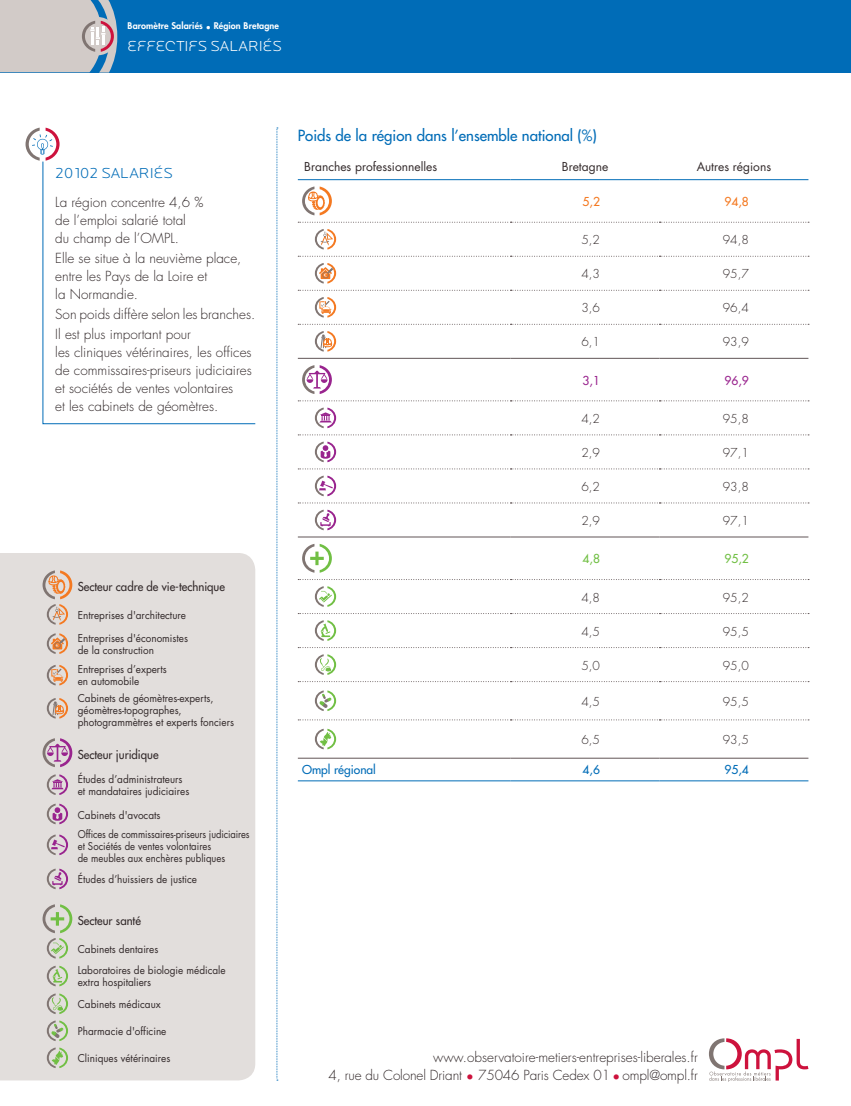
<style>
.page{position:relative;width:851px;height:1106px;background:#fff}
.page>*{position:absolute;margin:0;border:0;box-sizing:border-box;transform-origin:0 0}
.BAROMETRE_ss-titre{font:500 15px "Futura Std";color:#006cb7}
.t1{font:300 15px "Locator Display";color:#fff}
.HORS_TEXTE_titre{font:300 15px "Locator Display";color:#006cb7}
.HORS_TEXTE_texte{font:300 13.5px/18px "Futura Std";color:#32292a}
.texte_tableau{font:300 12px "Futura Std";color:#32292a}
.TABLEAU_Entete{font:500 12px "Futura Std";color:#32292a;scale:.95 1}
.texte_tableau_entete{font:12px "Futura Std";color:#32292a}
.texte_tableau_pied_t{font:500 12px "Futura Std";color:#006cb7}
.texte_tableau-2{font:500 12px "Futura Std";color:#f47921}
.TAB_juri_ligne{font:500 12px "Futura Std";color:#99248e}
.TAB_sante{font:500 12px "Futura Std";color:#71bf44}
.TABLEAU_Entete-2{font:10.5px/12px "Futura Std";color:#32292a;scale:.95 1}
.TABLEAU_Entete-3{font:10.5px/12px "Futura Std";color:#32292a;scale:.89 1}
.t2{font:800 9px "Futura Std";letter-spacing:.01em;color:#fff}
.s1{color:#cd123d}
</style>
<div class="page">
<div style="left:0;top:0;width:850px;height:72px;background:#006cb7"></div>
<svg style="left:0;top:0;width:117px;height:73px;background:#c4c2c4"></svg>
<svg style="left:276px;top:128px;width:2px;height:952px;background:#c4dced"></svg>
<svg style="left:709px;top:1038px;width:99px;height:43px"></svg>
<div style="left:0;top:553px;width:255px;height:527px;background:#e2dedc"></div>
<svg style="left:43px;top:570px;width:29px;height:54px;background:#dbbeab"></svg>
<svg style="left:47px;top:633px;width:21px;height:21px"></svg>
<svg style="left:47px;top:665px;width:21px;height:20px"></svg>
<svg style="left:47px;top:698px;width:21px;height:20px"></svg>
<svg style="left:43px;top:738px;width:29px;height:29px"></svg>
<svg style="left:47px;top:774px;width:21px;height:21px"></svg>
<svg style="left:47px;top:803px;width:21px;height:21px"></svg>
<svg style="left:47px;top:834px;width:21px;height:21px"></svg>
<svg style="left:47px;top:868px;width:21px;height:21px"></svg>
<svg style="left:43px;top:904px;width:29px;height:54px;background:#c5ceb7"></svg>
<svg style="left:47px;top:965px;width:21px;height:21px"></svg>
<svg style="left:47px;top:993px;width:21px;height:21px"></svg>
<svg style="left:47px;top:1020px;width:21px;height:21px"></svg>
<svg style="left:47px;top:1047px;width:21px;height:21px"></svg>
<svg style="left:26px;top:128px;width:34px;height:33px"></svg>
<svg style="left:42px;top:161px;width:214px;height:263px"></svg>
<svg style="left:298px;top:180px;width:363px;height:486px"></svg>
<svg style="left:510px;top:180px;width:298px;height:399px"></svg>
<svg style="left:298px;top:647px;width:510px;height:1px"></svg>
<svg style="left:298px;top:681px;width:510px;height:1px"></svg>
<hr style="left:298px;top:358px;width:212px;height:1px;background:#615556">
<hr style="left:510px;top:358px;width:149px;height:1px;background:#615556">
<hr style="left:659px;top:358px;width:149px;height:1px;background:#615556">
<svg style="left:298px;top:222px;width:510px;height:1px"></svg>
<svg style="left:298px;top:256px;width:510px;height:1px"></svg>
<svg style="left:298px;top:290px;width:510px;height:1px"></svg>
<svg style="left:298px;top:324px;width:510px;height:1px"></svg>
<hr style="left:298px;top:536px;width:212px;height:1px;background:#615556">
<hr style="left:510px;top:536px;width:149px;height:1px;background:#615556">
<hr style="left:659px;top:536px;width:149px;height:1px;background:#615556">
<hr style="left:298px;top:757px;width:212px;height:1px;background:#615556">
<hr style="left:510px;top:757px;width:149px;height:1px;background:#615556">
<hr style="left:659px;top:757px;width:149px;height:1px;background:#615556">
<hr style="left:298px;top:179px;width:212px;height:1px;background:#006cb7">
<hr style="left:510px;top:179px;width:149px;height:1px;background:#006cb7">
<hr style="left:659px;top:179px;width:149px;height:1px;background:#006cb7">
<svg style="left:298px;top:400px;width:510px;height:1px"></svg>
<svg style="left:298px;top:434px;width:510px;height:1px"></svg>
<svg style="left:298px;top:468px;width:510px;height:1px"></svg>
<svg style="left:298px;top:502px;width:510px;height:1px"></svg>
<svg style="left:298px;top:579px;width:510px;height:1px"></svg>
<svg style="left:298px;top:613px;width:510px;height:1px"></svg>
<svg style="left:298px;top:719px;width:510px;height:1px"></svg>
<hr style="left:298px;top:780px;width:212px;height:1px;background:#006cb7">
<hr style="left:510px;top:780px;width:149px;height:1px;background:#006cb7">
<hr style="left:659px;top:780px;width:149px;height:1px;background:#006cb7">
<svg style="left:302px;top:186px;width:30px;height:29px"></svg>
<svg style="left:315px;top:229px;width:21px;height:20px"></svg>
<svg style="left:315px;top:263px;width:21px;height:20px"></svg>
<svg style="left:315px;top:297px;width:21px;height:20px"></svg>
<svg style="left:315px;top:331px;width:21px;height:20px"></svg>
<svg style="left:302px;top:365px;width:30px;height:29px"></svg>
<svg style="left:315px;top:407px;width:21px;height:21px"></svg>
<svg style="left:315px;top:441px;width:21px;height:21px"></svg>
<svg style="left:315px;top:475px;width:21px;height:21px"></svg>
<svg style="left:315px;top:509px;width:21px;height:21px"></svg>
<svg style="left:302px;top:544px;width:30px;height:28px"></svg>
<svg style="left:315px;top:586px;width:21px;height:21px"></svg>
<svg style="left:315px;top:620px;width:21px;height:21px"></svg>
<svg style="left:315px;top:654px;width:21px;height:21px"></svg>
<svg style="left:315px;top:690px;width:21px;height:21px"></svg>
<svg style="left:315px;top:728px;width:21px;height:21px"></svg>
<p class="t2" style="left:128px;top:20px;width:153px">Baromètre Salariés • Région Bretagne</p>
<p class="t1" style="left:128px;top:37px;width:156px">EFFECTIFS SALARIÉS</p>
<p class="HORS_TEXTE_titre" style="left:55px;top:164px;width:119px">20102 SALARIÉS</p>
<p class="HORS_TEXTE_texte" style="left:55px;top:193px;width:149px">La région concentre 4,6 % de l’emploi salarié total<br>du champ de l’OMPL.</p>
<p class="HORS_TEXTE_texte" style="left:55px;top:249px;width:188px">Elle se situe à la neuvième place, entre les Pays de la Loire et<br>la Normandie.</p>
<p class="HORS_TEXTE_texte" style="left:55px;top:305px;width:201px">Son poids diffère selon les branches.</p>
<p class="HORS_TEXTE_texte" style="left:55px;top:325px;width:198px">Il est plus important pour<br>les cliniques vétérinaires, les offices de commissaires-priseurs judiciaires et sociétés de ventes volontaires<br>et les cabinets de géomètres.</p>
<p class="TABLEAU_Entete" style="left:78px;top:579px;width:156px">Secteur cadre de vie-technique</p>
<p class="TABLEAU_Entete-2" style="left:78px;top:609px;width:115px">Entreprises d'architecture</p>
<p class="TABLEAU_Entete-2" style="left:78px;top:632px;width:118px">Entreprises d'économistes de la construction</p>
<p class="TABLEAU_Entete-2" style="left:78px;top:663px;width:95px">Entreprises d’experts en automobile</p>
<p class="TABLEAU_Entete-2" style="left:78px;top:692px;width:166px">Cabinets de géomètres-experts, géomètres-topographes, photogrammètres et experts fonciers</p>
<p class="TABLEAU_Entete" style="left:78px;top:746px;width:86px">Secteur juridique</p>
<p class="TABLEAU_Entete-2" style="left:78px;top:773px;width:119px">Études d’administrateurs et mandataires judiciaires</p>
<p class="TABLEAU_Entete-2" style="left:78px;top:809px;width:89px">Cabinets d'avocats</p>
<p class="TABLEAU_Entete-3" style="left:78px;top:828px;width:194px">Offices de commissaires-priseurs judiciaires et Sociétés de ventes volontaires<br>de meubles aux enchères publiques</p>
<p class="TABLEAU_Entete-2" style="left:78px;top:873px;width:127px">Études d’huissiers de justice</p>
<p class="TABLEAU_Entete" style="left:78px;top:912px;width:68px">Secteur santé</p>
<p class="TABLEAU_Entete-2" style="left:78px;top:943px;width:86px">Cabinets dentaires</p>
<p class="TABLEAU_Entete-2" style="left:78px;top:964px;width:157px">Laboratoires de biologie médicale extra hospitaliers</p>
<p class="TABLEAU_Entete-2" style="left:78px;top:998px;width:89px">Cabinets médicaux</p>
<p class="TABLEAU_Entete-2" style="left:78px;top:1025px;width:95px">Pharmacie d'officine</p>
<p class="TABLEAU_Entete-2" style="left:78px;top:1052px;width:99px">Cliniques vétérinaires</p>
<p class="BAROMETRE_ss-titre" style="left:298px;top:127px;width:300px">Poids de la région dans l’ensemble national (%)</p>
<p class="texte_tableau_entete" style="left:304px;top:159px;width:134px">Branches professionnelles</p>
<p class="texte_tableau_entete" style="left:561px;top:159px;width:48px">Bretagne</p>
<p class="texte_tableau_entete" style="left:696px;top:159px;width:76px">Autres régions</p>
<p class="texte_tableau-2" style="left:582px;top:194px;width:19px">5,2</p>
<p class="texte_tableau-2" style="left:724px;top:194px;width:26px">94,8</p>
<p class="texte_tableau" style="left:581px;top:232px;width:20px">5,2</p>
<p class="texte_tableau" style="left:722px;top:232px;width:28px">94,8</p>
<p class="texte_tableau" style="left:581px;top:266px;width:20px">4,3</p>
<p class="texte_tableau" style="left:722px;top:266px;width:28px">95,7</p>
<p class="texte_tableau" style="left:581px;top:300px;width:20px">3,6</p>
<p class="texte_tableau" style="left:722px;top:300px;width:28px">96,4</p>
<p class="texte_tableau" style="left:581px;top:334px;width:20px">6,1</p>
<p class="texte_tableau" style="left:722px;top:334px;width:28px">93,9</p>
<p class="TAB_juri_ligne" style="left:582px;top:372px;width:19px">3,1</p>
<p class="TAB_juri_ligne" style="left:724px;top:372px;width:26px">96,9</p>
<p class="texte_tableau" style="left:581px;top:411px;width:20px">4,2</p>
<p class="texte_tableau" style="left:722px;top:411px;width:28px">95,8</p>
<p class="texte_tableau" style="left:581px;top:445px;width:20px">2,9</p>
<p class="texte_tableau" style="left:722px;top:445px;width:28px">97,1</p>
<p class="texte_tableau" style="left:581px;top:479px;width:20px">6,2</p>
<p class="texte_tableau" style="left:722px;top:479px;width:28px">93,8</p>
<p class="texte_tableau" style="left:581px;top:513px;width:20px">2,9</p>
<p class="texte_tableau" style="left:722px;top:513px;width:28px">97,1</p>
<p class="TAB_sante" style="left:582px;top:551px;width:19px">4,8</p>
<p class="TAB_sante" style="left:724px;top:551px;width:26px">95,2</p>
<p class="texte_tableau" style="left:581px;top:590px;width:20px">4,8</p>
<p class="texte_tableau" style="left:722px;top:590px;width:28px">95,2</p>
<p class="texte_tableau" style="left:581px;top:624px;width:20px">4,5</p>
<p class="texte_tableau" style="left:722px;top:624px;width:28px">95,5</p>
<p class="texte_tableau" style="left:581px;top:658px;width:20px">5,0</p>
<p class="texte_tableau" style="left:722px;top:658px;width:28px">95,0</p>
<p class="texte_tableau" style="left:581px;top:694px;width:20px">4,5</p>
<p class="texte_tableau" style="left:722px;top:694px;width:28px">95,5</p>
<p class="texte_tableau" style="left:581px;top:732px;width:20px">6,5</p>
<p class="texte_tableau" style="left:722px;top:732px;width:28px">93,5</p>
<p class="texte_tableau_pied_t" style="left:302px;top:762px;width:75px">Ompl régional</p>
<p class="texte_tableau_pied_t" style="left:582px;top:762px;width:19px">4,6</p>
<p class="texte_tableau_pied_t" style="left:724px;top:762px;width:26px">95,4</p>
<p class="HORS_TEXTE_texte" style="left:328px;top:1048px;width:371px;text-align:right">www.observatoire-metiers-entreprises-liberales.fr<br>4, rue du Colonel Driant <span class="s1">•</span> 75046 Paris Cedex 01 <span class="s1">•</span> ompl@ompl.fr</p>
</div>
